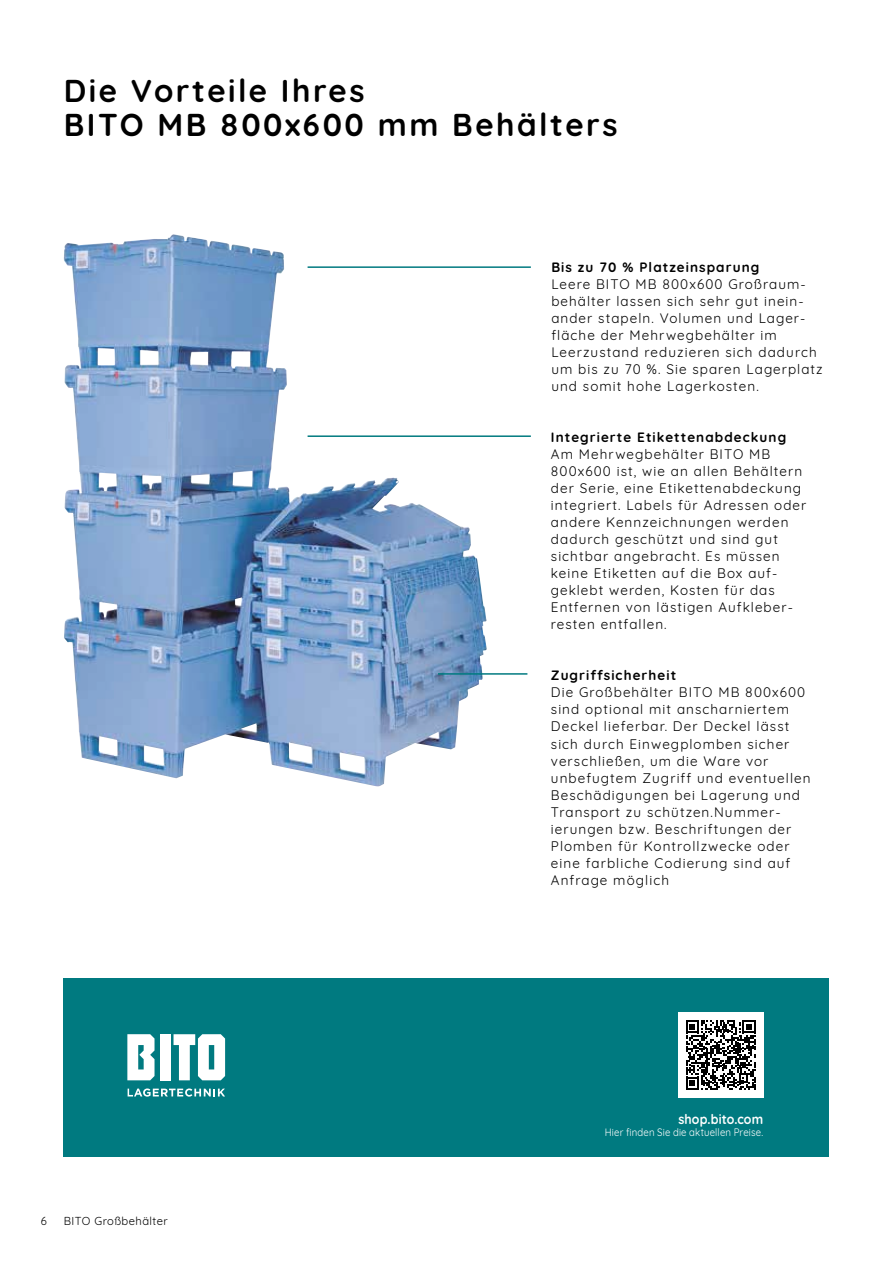
<style>
.page{position:relative;width:893px;height:1263px;background:#fff}
.page>*{position:absolute;margin:0;border:0;box-sizing:border-box;transform-origin:0 0}
.t1{font:700 31.5px/34px "Quicksand";letter-spacing:.08em;color:#000}
.t2{font:13.5px/17px "Quicksand";letter-spacing:.08em;color:#000}
.t3{font:700 13.5px "Quicksand";letter-spacing:.08em;color:#000}
.t4{font:700 13.5px "Quicksand";letter-spacing:.01em;color:#fff;scale:.92 1}
.t5{font:11.25px "Quicksand";letter-spacing:.04em;color:#000}
.t6{font:10.5px "Quicksand";letter-spacing:.015em;color:#fff;scale:.92 1}
</style>
<div class="page">
<hr style="left:892px;top:646px;width:1px;height:511px;background:#c6c6c6">
<img style="left:64px;top:238px;width:423px;height:548px">
<hr style="left:438px;top:673px;width:89px;height:2px;background:#007a80">
<hr style="left:308px;top:435px;width:223px;height:2px;background:#007a80">
<hr style="left:308px;top:266px;width:223px;height:2px;background:#007a80">
<div style="left:63px;top:978px;width:765px;height:179px;background:#007a80"></div>
<svg style="left:128px;top:1088px;width:97px;height:8px"></svg>
<div style="left:160px;top:1034px;width:11px;height:46px;background:#fff"></div>
<svg style="left:128px;top:1034px;width:27px;height:46px"></svg>
<svg style="left:174px;top:1034px;width:51px;height:46px"></svg>
<div style="left:678px;top:1012px;width:85px;height:85px;background:#fff"></div>
<svg style="left:686px;top:1020px;width:70px;height:70px"></svg>
<h1 class="t1" style="left:64px;top:71px;width:555px">Die Vorteile Ihres<br>BITO MB 800x600 mm Behälters</h1>
<p class="t3" style="left:551px;top:256px;width:210px">Bis zu 70 % Platzeinsparung</p>
<p class="t2" style="left:551px;top:274px;width:273px">Leere BITO MB 800x600 Großraum&shy;behälter lassen sich sehr gut inein&shy;ander stapeln. Volumen und Lager&shy;fläche der Mehrwegbehälter im Leerzustand reduzieren sich dadurch um bis zu 70 %. Sie sparen Lagerplatz und somit hohe Lagerkosten.</p>
<p class="t3" style="left:551px;top:426px;width:237px">Integrierte Etikettenabdeckung</p>
<p class="t2" style="left:551px;top:445px;width:257px">Am Mehrwegbehälter BITO MB<br>800x600 ist, wie an allen Behältern der Serie, eine Etikettenabdeckung integriert. Labels für Adressen oder andere Kennzeichnungen werden dadurch geschützt und sind gut sichtbar angebracht. Es müssen keine Etiketten auf die Box auf&shy;geklebt werden, Kosten für das<br>Entfernen von lästigen Aufkleber&shy;resten entfallen.</p>
<p class="t3" style="left:551px;top:664px;width:127px">Zugriffsicherheit</p>
<p class="t2" style="left:551px;top:683px;width:261px">Die Großbehälter BITO MB 800x600 sind optional mit anscharniertem<br>Deckel lieferbar. Der Deckel lässt sich durch Einwegplomben sicher verschließen, um die Ware vor unbefugtem Zugriff und eventuellen<br>Beschädigungen bei Lagerung und<br>Transport zu schützen.Nummer&shy;ierungen bzw. Beschriftungen der<br>Plomben für Kontrollzwecke oder eine farbliche Codierung sind auf<br>Anfrage möglich</p>
<p class="t5" style="left:41px;top:1212px;width:8px">6</p>
<p class="t5" style="left:64px;top:1212px;width:106px">BITO Großbehälter</p>
<p class="t4" style="left:678px;top:1108px;width:94px">shop.bito.com</p>
<p class="t6" style="left:605px;top:1124px;width:174px">Hier finden Sie die aktuellen Preise.</p>
</div>
